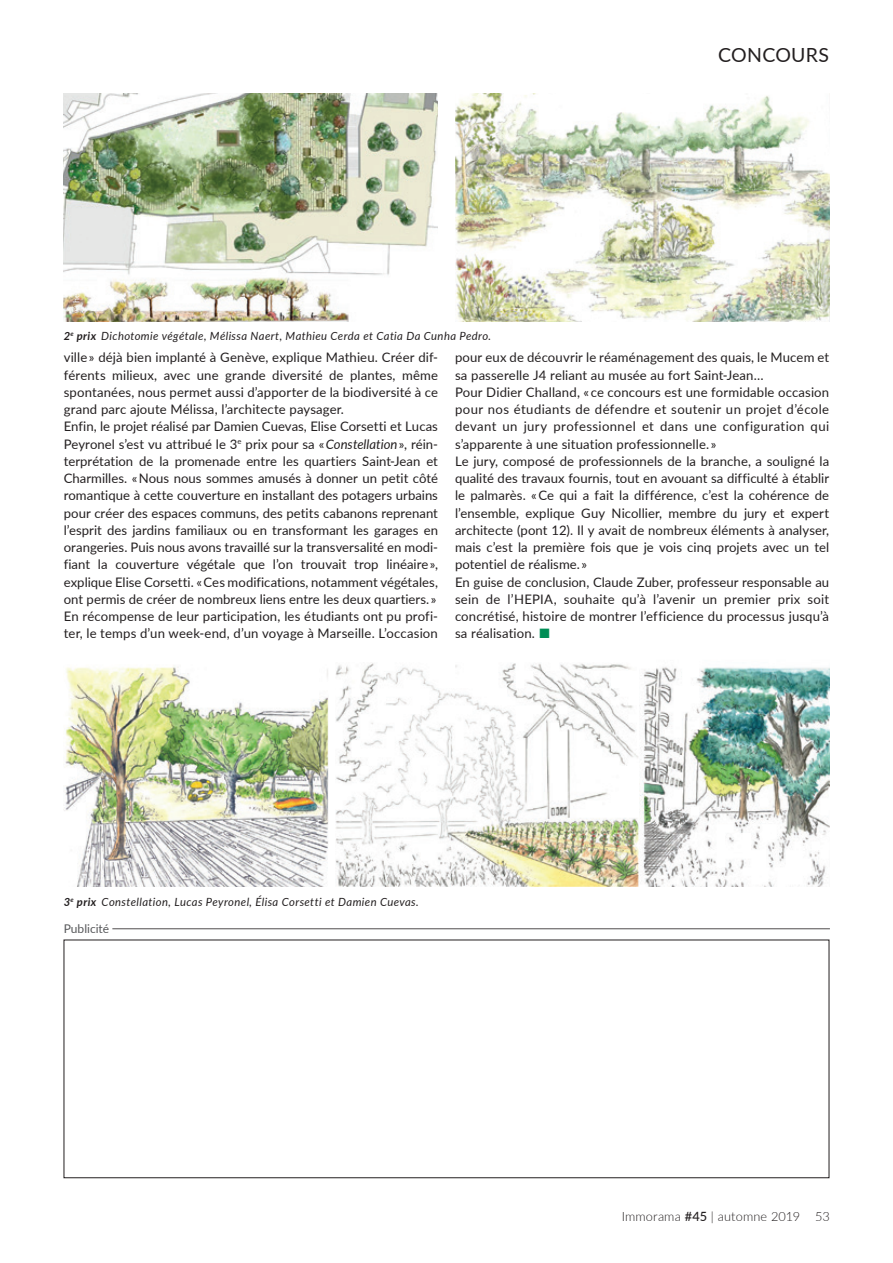
<style>
.page{position:relative;width:893px;height:1263px;background:#fff}
.page>*{position:absolute;margin:0;border:0;box-sizing:border-box;transform-origin:0 0}
.t1{font:19.5px "Lato";letter-spacing:.015em;color:#231f20}
.t2{font:13.2px/17.2px "Lato";letter-spacing:.01em;color:#231f20;text-align:justify}
.t3{font:300 12.75px "Lato";letter-spacing:.01em;color:#231f20}
.Tetiere_page_gauche{font:12px "Lato";color:#57585a}
.t4{font:italic 11.25px "Lato";letter-spacing:.035em;color:#231f20}
._08_Copyright{font:9px "Lato";letter-spacing:.025em;color:#fff}
.s1{font-weight:700}
.s2{font-style:italic}
.s3{color:#008e56}
.s4{font-weight:500}
</style>
<div class="page">
<img style="left:455px;top:94px;width:374px;height:227px">
<img style="left:64px;top:94px;width:374px;height:227px">
<div style="left:64px;top:940px;width:765px;height:238px;border:1px solid #231f20"></div>
<hr style="left:112px;top:928px;width:718px;height:1px;background:#231f20">
<img style="left:336px;top:663px;width:493px;height:224px">
<img style="left:64px;top:666px;width:265px;height:221px">
<p class="_08_Copyright" style="left:70px;top:313px;width:34px;rotate:-90deg">© hepia</p>
<p class="t4" style="left:64px;top:328px;width:429px"><span class="s1">2</span><sup>e</sup> <span class="s1">prix</span> Dichotomie végétale, Mélissa Naert, Mathieu Cerda et Catia Da Cunha Pedro.</p>
<p class="t1" style="left:718px;top:41px;width:113px">CONCOURS</p>
<p class="t2" style="left:64px;top:348px;width:376px">ville » déjà bien implanté à Genève, explique Mathieu. Créer dif&shy;férents milieux, avec une grande diversité de plantes, même spontanées, nous permet aussi d’apporter de la biodiversité à ce grand parc ajoute Mélissa, l’architecte paysager.</p>
<p class="t2" style="left:64px;top:417px;width:376px">Enfin, le projet réalisé par Damien Cuevas, Elise Corsetti et Lucas Peyronel s’est vu attribué le 3<sup>e</sup> prix pour sa « <span class="s2">Constellation</span> », réin&shy;terprétation de la promenade entre les quartiers Saint-Jean et Charmilles. « Nous nous sommes amusés à donner un petit côté romantique à cette couverture en installant des potagers urbains pour créer des espaces communs, des petits cabanons reprenant l’esprit des jardins familiaux ou en transformant les garages en orangeries. Puis nous avons travaillé sur la transversalité en modi&shy;fiant la couverture végétale que l’on trouvait trop linéaire », explique Elise Corsetti. « Ces modifications, notamment végétales, ont permis de créer de nombreux liens entre les deux quartiers. »</p>
<p class="t2" style="left:64px;top:607px;width:376px">En récompense de leur participation, les étudiants ont pu profi&shy;ter, le temps d’un week-end, d’un voyage à Marseille. L’occasion</p>
<p class="t2" style="left:455px;top:348px;width:376px">pour eux de découvrir le réaménagement des quais, le Mucem et sa passerelle J4 reliant au musée au fort Saint-Jean…</p>
<p class="t2" style="left:455px;top:383px;width:376px">Pour Didier Challand, « ce concours est une formidable occasion pour nos étudiants de défendre et soutenir un projet d’école devant un jury professionnel et dans une configuration qui s’apparente à une situation professionnelle. »</p>
<p class="t2" style="left:455px;top:452px;width:376px">Le jury, composé de professionnels de la branche, a souligné la qualité des travaux fournis, tout en avouant sa difficulté à établir le palmarès. « Ce qui a fait la différence, c’est la cohérence de l’ensemble, explique Guy Nicollier, membre du jury et expert architecte (pont 12). Il y avait de nombreux éléments à analyser, mais c’est la première fois que je vois cinq projets avec un tel potentiel de réalisme. »</p>
<p class="t2" style="left:455px;top:573px;width:376px">En guise de conclusion, Claude Zuber, professeur responsable au sein de l’HEPIA, souhaite qu’à l’avenir un premier prix soit concrétisé, histoire de montrer l’efficience du processus jusqu’à sa réalisation. <span class="s3">■</span></p>
<p class="t4" style="left:64px;top:894px;width:357px"><span class="s1">3</span><sup>e</sup> <span class="s1">prix</span> Constellation, Lucas Peyronel, Élisa Corsetti et Damien Cuevas.</p>
<p class="Tetiere_page_gauche" style="left:64px;top:920px;width:47px">Publicité</p>
<p class="t3" style="left:622px;top:1207px;width:210px">Immorama <span class="s4">#45</span> | automne 2019 53</p>
</div>
